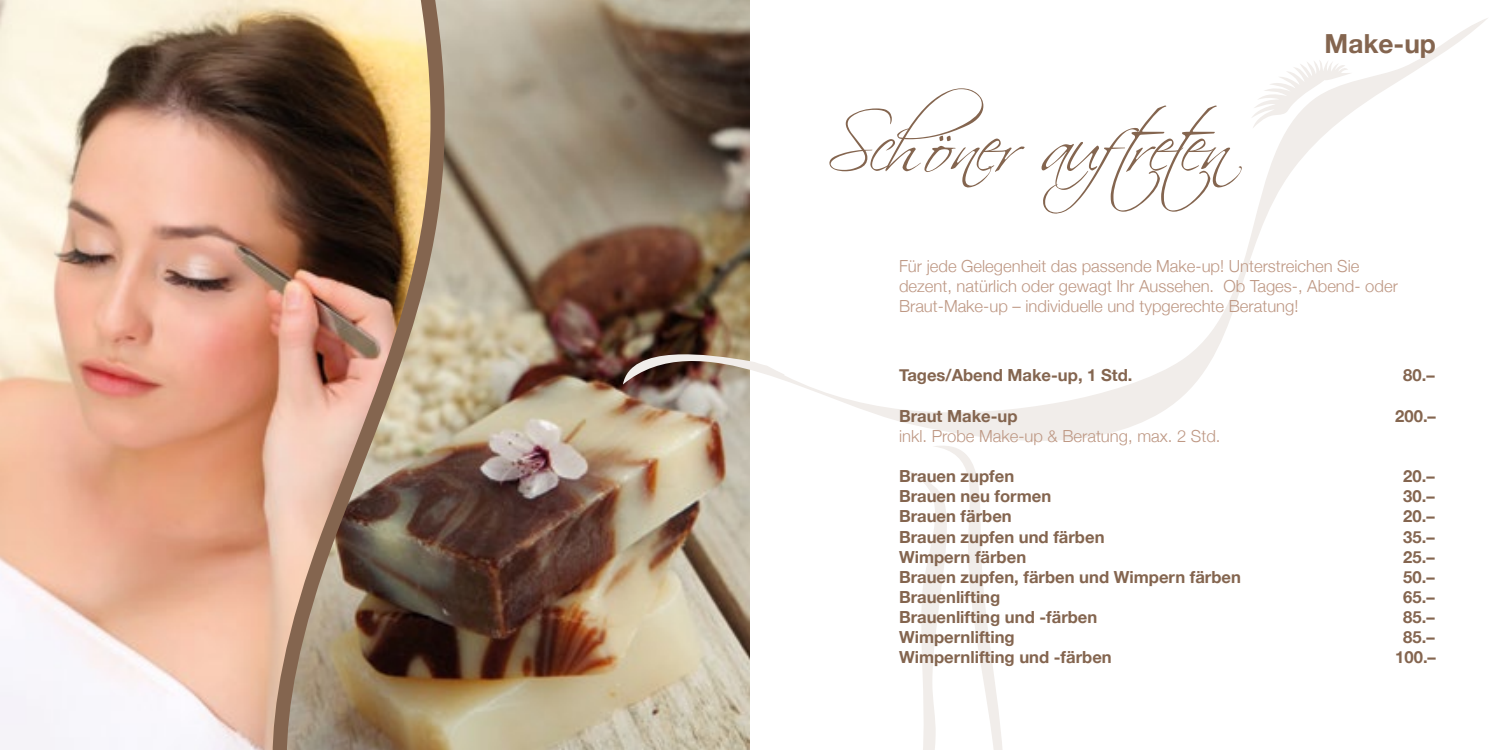
<style>
.page{position:relative;width:1499px;height:750px;background:#fff}
.page>*{position:absolute;margin:0;border:0;box-sizing:border-box;transform-origin:0 0}
.t1{font:73.5px "Scriptina";letter-spacing:-.065em;color:#84654f}
.t2{font:700 26.25px "Helvetica Neue";color:#84654f}
.t3{font:700 16.62px "Helvetica Neue";color:#84654f}
.t4{font:300 16.62px/20.1px "Helvetica Neue";color:#be9884}
</style>
<div class="page">
<img style="left:480px;top:0;width:269px;height:749px">
<img style="left:0;top:0;width:480px;height:749px">
<svg style="left:623px;top:17px;width:865px;height:436px"></svg>
<svg style="left:856px;top:438px;width:169px;height:311px"></svg>
<h1 class="t1" style="left:826px;top:102px;width:406px">Schöner auftreten</h1>
<h2 class="t2" style="left:1324px;top:23px;width:113px">Make-up</h2>
<p class="t4" style="left:898px;top:254px;width:500px">Für jede Gelegenheit das passende Make-up! Unterstreichen Sie dezent, natürlich oder gewagt Ihr Aussehen. Ob Tages-, Abend- oder<br>Braut-Make-up – individuelle und typgerechte Beratung!</p>
<p class="t3" style="left:898px;top:362px;width:235px">Tages/Abend Make-up, 1 Std.</p>
<p class="t3" style="left:1402px;top:362px;width:33px">80.–</p>
<p class="t3" style="left:898px;top:402px;width:120px">Braut Make-up</p>
<p class="t3" style="left:1394px;top:402px;width:42px">200.–</p>
<p class="t4" style="left:898px;top:424px;width:323px">inkl. Probe Make-up &amp; Beratung, max. 2 Std.</p>
<p class="t3" style="left:898px;top:462px;width:117px">Brauen zupfen</p>
<p class="t3" style="left:1402px;top:462px;width:33px">20.–</p>
<p class="t3" style="left:898px;top:483px;width:154px">Brauen neu formen</p>
<p class="t3" style="left:1402px;top:483px;width:33px">30.–</p>
<p class="t3" style="left:898px;top:503px;width:114px">Brauen färben</p>
<p class="t3" style="left:1402px;top:503px;width:33px">20.–</p>
<p class="t3" style="left:898px;top:523px;width:207px">Brauen zupfen und färben</p>
<p class="t3" style="left:1402px;top:523px;width:33px">35.–</p>
<p class="t3" style="left:898px;top:543px;width:129px">Wimpern färben</p>
<p class="t3" style="left:1402px;top:543px;width:33px">25.–</p>
<p class="t3" style="left:898px;top:563px;width:343px">Brauen zupfen, färben und Wimpern färben</p>
<p class="t3" style="left:1402px;top:563px;width:33px">50.–</p>
<p class="t3" style="left:898px;top:583px;width:103px">Brauenlifting</p>
<p class="t3" style="left:1402px;top:583px;width:33px">65.–</p>
<p class="t3" style="left:898px;top:603px;width:200px">Brauenlifting und -färben</p>
<p class="t3" style="left:1402px;top:603px;width:33px">85.–</p>
<p class="t3" style="left:898px;top:624px;width:117px">Wimpernlifting</p>
<p class="t3" style="left:1402px;top:624px;width:33px">85.–</p>
<p class="t3" style="left:898px;top:644px;width:214px">Wimpernlifting und -färben</p>
<p class="t3" style="left:1394px;top:644px;width:42px">100.–</p>
</div>
